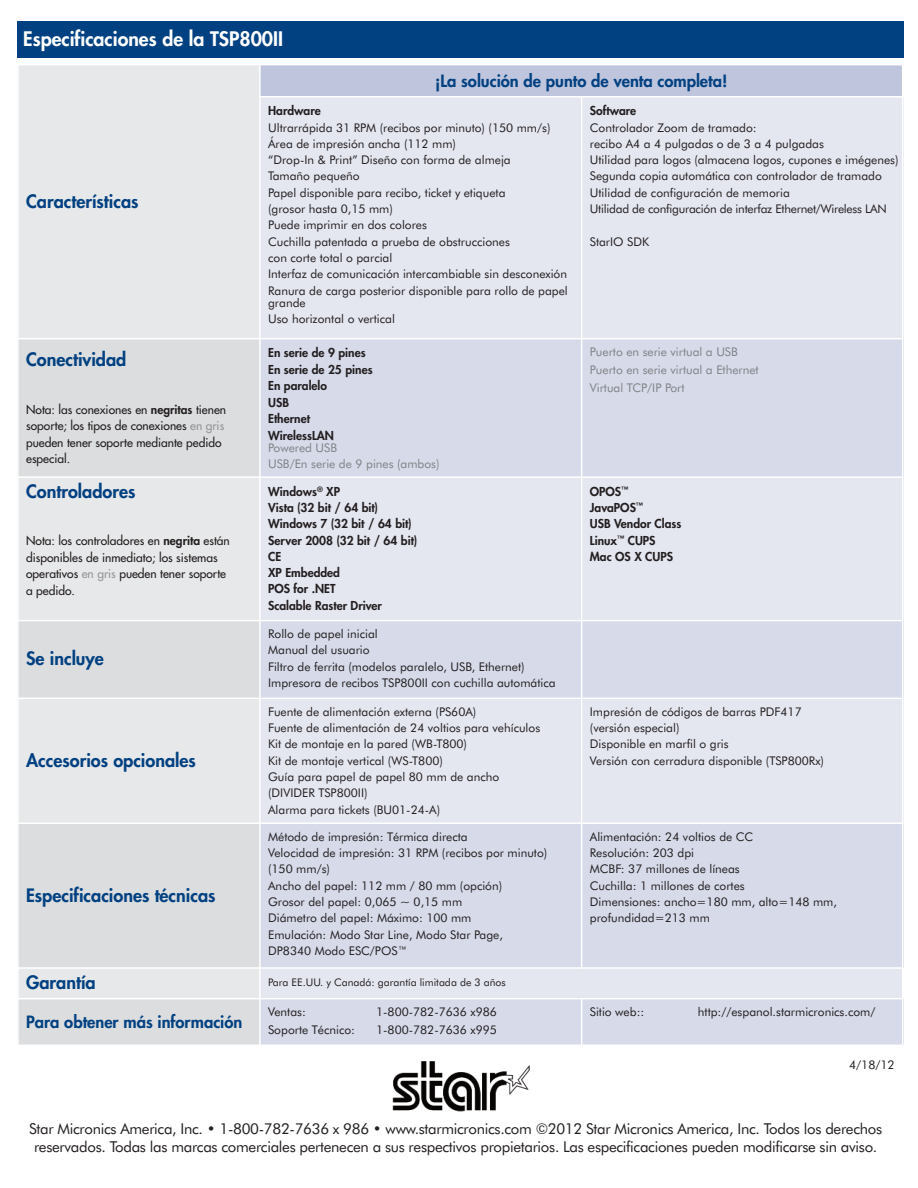
<style>
.page{position:relative;width:918px;height:1188px;background:#fff}
.page>*{position:absolute;margin:0;border:0;box-sizing:border-box;transform-origin:0 0}
.t1{font:800 19.5px "Futura";color:#fff}
.t2{font:800 18px "Futura";color:#014181}
.t3{font:800 16.5px "Futura";color:#014181}
.t4{font:15px/18px "Futura BT";letter-spacing:-.02em;color:#231f20;text-align:center}
.t5{font:12px/16.4px "Futura BT";color:#231f20}
.t6{font:800 12px/16.4px "Futura";color:#231f20}
.t7{font:12px/16.4px "Futura";color:#231f20}
.t8{font:12px/17.9px "Futura BT";color:#808285}
.t9{font:10.5px "Futura BT";color:#231f20}
.s1{font-weight:800}
.s2{color:#939598}
</style>
<div class="page">
<div style="left:17px;top:64px;width:243px;height:275px;background:#e7e8e9"></div>
<div style="left:260px;top:64px;width:643px;height:33px;background:#bfc5dc"></div>
<div style="left:260px;top:97px;width:322px;height:242px;background:#e4e6f0"></div>
<div style="left:582px;top:97px;width:321px;height:242px;background:#e4e6f0"></div>
<div style="left:17px;top:339px;width:243px;height:138px;background:#dcdddf"></div>
<div style="left:260px;top:339px;width:322px;height:138px;background:#d6dae9"></div>
<div style="left:582px;top:339px;width:321px;height:138px;background:#d6dae9"></div>
<div style="left:17px;top:477px;width:243px;height:144px;background:#e7e8e9"></div>
<div style="left:260px;top:477px;width:322px;height:144px;background:#e4e6f0"></div>
<div style="left:582px;top:477px;width:321px;height:144px;background:#e4e6f0"></div>
<div style="left:17px;top:621px;width:243px;height:77px;background:#dcdddf"></div>
<div style="left:260px;top:621px;width:322px;height:77px;background:#d6dae9"></div>
<div style="left:582px;top:621px;width:321px;height:77px;background:#d6dae9"></div>
<div style="left:17px;top:698px;width:243px;height:125px;background:#e7e8e9"></div>
<div style="left:260px;top:698px;width:322px;height:125px;background:#e4e6f0"></div>
<div style="left:582px;top:698px;width:321px;height:125px;background:#e4e6f0"></div>
<div style="left:17px;top:823px;width:243px;height:145px;background:#dcdddf"></div>
<div style="left:260px;top:823px;width:322px;height:145px;background:#d6dae9"></div>
<div style="left:582px;top:823px;width:321px;height:145px;background:#d6dae9"></div>
<div style="left:17px;top:968px;width:243px;height:31px;background:#e7e8e9"></div>
<div style="left:260px;top:968px;width:643px;height:31px;background:#e4e6f0"></div>
<div style="left:17px;top:999px;width:243px;height:47px;background:#dcdddf"></div>
<div style="left:260px;top:999px;width:322px;height:47px;background:#d6dae9"></div>
<div style="left:582px;top:999px;width:321px;height:47px;background:#d6dae9"></div>
<hr style="left:17px;top:64px;width:2px;height:982px;background:#fff">
<hr style="left:259px;top:64px;width:2px;height:982px;background:#fff">
<hr style="left:581px;top:96px;width:1px;height:873px;background:#fff">
<hr style="left:581px;top:998px;width:1px;height:48px;background:#fff">
<hr style="left:902px;top:64px;width:1px;height:982px;background:#fff">
<hr style="left:17px;top:64px;width:886px;height:1px;background:#fff">
<hr style="left:259px;top:96px;width:644px;height:2px;background:#fff">
<hr style="left:17px;top:338px;width:886px;height:1px;background:#fff">
<hr style="left:17px;top:476px;width:886px;height:2px;background:#fff">
<hr style="left:17px;top:620px;width:886px;height:1px;background:#fff">
<hr style="left:17px;top:698px;width:886px;height:1px;background:#fff">
<hr style="left:17px;top:823px;width:886px;height:1px;background:#fff">
<hr style="left:17px;top:967px;width:886px;height:2px;background:#fff">
<hr style="left:17px;top:998px;width:886px;height:1px;background:#fff">
<hr style="left:17px;top:1045px;width:886px;height:1px;background:#fff">
<div style="left:17px;top:22px;width:886px;height:36px;background:#014181"></div>
<img style="left:392px;top:1061px;width:138px;height:51px">
<h1 class="t1" style="left:23px;top:30px;width:261px">Especificaciones de la TSP800II</h1>
<h3 class="t3" style="left:435px;top:73px;width:294px">¡La solución de punto de venta completa!</h3>
<h2 class="t2" style="left:26px;top:192px;width:114px">Características</h2>
<h2 class="t2" style="left:26px;top:351px;width:102px">Conectividad</h2>
<p class="t7" style="left:26px;top:402px;width:202px">Nota: las conexiones en <span class="s1">negritas</span> tienen soporte; los tipos de conexiones <span class="s2">en gris </span>pueden tener soporte mediante pedido especial.</p>
<h2 class="t2" style="left:26px;top:483px;width:111px">Controladores</h2>
<p class="t7" style="left:26px;top:534px;width:205px">Nota: los controladores en <span class="s1">negrita</span> están disponibles de inmediato; los sistemas operativos <span class="s2">en gris</span> pueden tener soporte a pedido.</p>
<h2 class="t2" style="left:26px;top:650px;width:79px">Se incluye</h2>
<h2 class="t2" style="left:26px;top:752px;width:171px">Accesorios opcionales</h2>
<h2 class="t2" style="left:26px;top:886px;width:191px">Especificaciones técnicas</h2>
<p class="t6" style="left:268px;top:103px;width:54px">Hardware</p>
<p class="t5" style="left:268px;top:120px;width:301px">Ultrarrápida 31 RPM (recibos por minuto) (150 mm/s)<br>Área de impresión ancha (112 mm)<br>“Drop-In &amp; Print” Diseño con forma de almeja<br>Tamaño pequeño<br>Papel disponible para recibo, ticket y etiqueta<br>(grosor hasta 0,15 mm)<br>Puede imprimir en dos colores<br>Cuchilla patentada a prueba de obstrucciones<br>con corte total o parcial<br>Interfaz de comunicación intercambiable sin desconexión Ranura de carga posterior disponible para rollo de papel</p>
<p class="t5" style="left:268px;top:295px;width:128px">grande<br>Uso horizontal o vertical</p>
<p class="t6" style="left:268px;top:345px;width:106px">En serie de 9 pines<br>En serie de 25 pines<br>En paralelo<br>USB<br>Ethernet<br>WirelessLAN</p>
<p class="t8" style="left:268px;top:440px;width:173px;line-height:16.4px">Powered USB<br>USB/En serie de 9 pines (ambos)</p>
<p class="t6" style="left:590px;top:103px;width:48px">Software</p>
<p class="t5" style="left:590px;top:120px;width:310px">Controlador Zoom de tramado:<br>recibo A4 a 4 pulgadas o de 3 a 4 pulgadas<br>Utilidad para logos (almacena logos, cupones e imégenes)<br>Segunda copia automática con controlador de tramado Utilidad de configuración de memoria<br>Utilidad de configuración de interfaz Ethernet/Wireless LAN</p>
<p class="t5" style="left:590px;top:234px;width:61px">StarIO SDK</p>
<p class="t8" style="left:590px;top:344px;width:170px">Puerto en serie virtual a USB<br>Puerto en serie virtual a Ethernet<br>Virtual TCP/IP Port</p>
<p class="t6" style="left:268px;top:484px;width:151px">Windows<sup>®</sup> XP<br>Vista (32 bit / 64 bit)<br>Windows 7 (32 bit / 64 bit)<br>Server 2008 (32 bit / 64 bit)<br>CE<br>XP Embedded<br>POS for .NET<br>Scalable Raster Driver</p>
<p class="t6" style="left:590px;top:484px;width:93px">OPOS<sup>™<br></sup>JavaPOS<sup>™<br></sup>USB Vendor Class<br>Linux<sup>™</sup> CUPS<br>Mac OS X CUPS</p>
<p class="t5" style="left:268px;top:627px;width:289px">Rollo de papel inicial<br>Manual del usuario<br>Filtro de ferrita (modelos paralelo, USB, Ethernet)<br>Impresora de recibos TSP800II con cuchilla automática</p>
<p class="t5" style="left:268px;top:704px;width:274px">Fuente de alimentación externa (PS60A)<br>Fuente de alimentación de 24 voltios para vehículos Kit de montaje en la pared (WB-T800)<br>Kit de montaje vertical (WS-T800)<br>Guía para papel de papel 80 mm de ancho (DIVIDER TSP800II)<br>Alarma para tickets (BU01-24-A)</p>
<p class="t5" style="left:590px;top:704px;width:236px">Impresión de códigos de barras PDF417 (versión especial)<br>Disponible en marfil o gris<br>Versión con cerradura disponible (TSP800Rx)</p>
<p class="t5" style="left:268px;top:829px;width:281px">Método de impresión: Térmica directa<br>Velocidad de impresión: 31 RPM (recibos por minuto) (150 mm/s)<br>Ancho del papel: 112 mm / 80 mm (opción)<br>Grosor del papel: 0,065 ~ 0,15 mm<br>Diámetro del papel: Máximo: 100 mm<br>Emulación: Modo Star Line, Modo Star Page, DP8340 Modo ESC/POS™</p>
<p class="t5" style="left:590px;top:829px;width:249px">Alimentación: 24 voltios de CC<br>Resolución: 203 dpi<br>MCBF: 37 millones de líneas<br>Cuchilla: 1 millones de cortes<br>Dimensiones: ancho=180 mm, alto=148 mm, profundidad=213 mm</p>
<h2 class="t2" style="left:26px;top:974px;width:71px">Garantía</h2>
<p class="t9" style="left:268px;top:978px;width:239px">Para EE.UU. y Canadá: garantía limitada de 3 años</p>
<h3 class="t3" style="left:26px;top:1014px;width:218px">Para obtener más información</h3>
<p class="t5" style="left:268px;top:1005px;width:39px">Ventas:</p>
<p class="t5" style="left:376px;top:1005px;width:122px">1-800-782-7636 x986</p>
<p class="t5" style="left:268px;top:1022px;width:88px">Soporte Técnico:</p>
<p class="t5" style="left:376px;top:1022px;width:122px">1-800-782-7636 x995</p>
<p class="t5" style="left:590px;top:1005px;width:56px">Sitio web::</p>
<p class="t5" style="left:698px;top:1005px;width:179px">http://espanol.starmicronics.com/</p>
<p class="t5" style="left:849px;top:1057px;width:47px">4/18/12</p>
<p class="t4" style="left:29px;top:1120px;width:854px">Star Micronics America, Inc. • 1-800-782-7636 x 986 • www.starmicronics.com ©2012 Star Micronics America, Inc. Todos los derechos reservados. Todas las marcas comerciales pertenecen a sus respectivos propietarios. Las especificaciones pueden modificarse sin aviso.</p>
</div>
